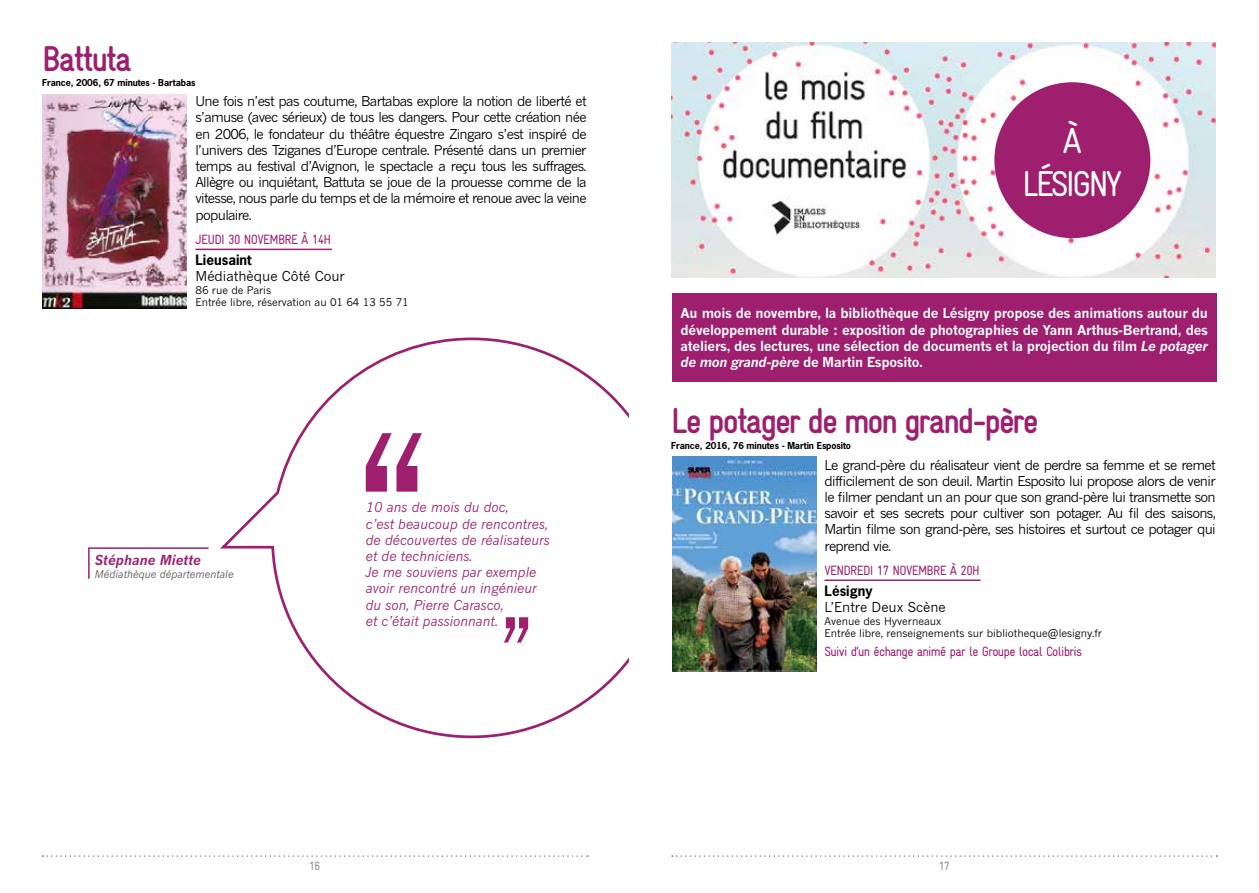
<style>
.page{position:relative;width:1259px;height:893px;background:#fff}
.page>*{position:absolute;margin:0;border:0;box-sizing:border-box;transform-origin:0 0}
.t1{font:700 36px "Gravur Condensed";letter-spacing:-.06em;color:#9d1f6d}
.t2{font:36px/43.2px "Gravur Condensed";letter-spacing:-.09em;color:#fff;text-align:center}
.t3{font:13.5px/16.2px "News Gothic";letter-spacing:-.05em;color:#000;text-align:justify}
.t4{font:700 13.5px/16.2px "News Gothic";letter-spacing:-.02em;color:#fff;text-align:justify}
.t5{font:italic 13.5px/16.2px "News Gothic";color:#9d1f6d}
.t6{font:13.5px "Gravur Condensed";letter-spacing:-.05em;color:#9d1f6d}
.t7{font:13.5px "News Gothic";color:#000}
.t8{font:700 13.5px "News Gothic";color:#000}
.t9{font:italic 700 13.5px "News Gothic";color:#9d1f6d}
.t10{font:12px "Gravur Condensed";color:#878787}
.t11{font:10.5px/12.6px "News Gothic";color:#000}
.t12{font:italic 10.5px "News Gothic";color:#575756}
.t13{font:700 9px "News Gothic";letter-spacing:-.01em;color:#000}
.s1{font-style:italic}
</style>
<div class="page">
<svg style="left:43px;top:855px;width:545px;height:2px"></svg>
<svg style="left:672px;top:855px;width:545px;height:2px"></svg>
<svg style="left:220px;top:337px;width:409px;height:402px"></svg>
<svg style="left:366px;top:433px;width:56px;height:59px"></svg>
<svg style="left:504px;top:617px;width:24px;height:25px"></svg>
<svg style="left:88px;top:547px;width:121px;height:32px"></svg>
<hr style="left:195px;top:249px;width:137px;height:1px;background:#9d1f6d">
<img style="left:43px;top:95px;width:144px;height:214px">
<div style="left:672px;top:293px;width:544px;height:89px;background:#9d1f6d"></div>
<hr style="left:824px;top:579px;width:156px;height:2px;background:#9d1f6d">
<img style="left:672px;top:457px;width:144px;height:214px">
<img style="left:671px;top:43px;width:544px;height:234px">
<div style="left:994px;top:82px;width:156px;height:156px;background:#9d1f6d;border-radius:50%"></div>
<h1 class="t1" style="left:42px;top:38px;width:91px">Battuta</h1>
<p class="t13" style="left:42px;top:76px;width:155px">France, 2006, 67 minutes - Bartabas</p>
<p class="t3" style="left:195px;top:93px;width:393px">Une fois n’est pas coutume, Bartabas explore la notion de liberté et s’amuse (avec sérieux) de tous les dangers. Pour cette création née en 2006, le fondateur du théâtre équestre Zingaro s’est inspiré de l’univers des Tziganes d’Europe centrale. Présenté dans un premier temps au festival d’Avignon, le spectacle a reçu tous les suffrages.<br>Allègre ou inquiétant, Battuta se joue de la prouesse comme de la vitesse, nous parle du temps et de la mémoire et renoue avec la veine populaire.</p>
<p class="t6" style="left:195px;top:232px;width:137px">JEUDI 30 NOVEMBRE À 14H</p>
<p class="t8" style="left:195px;top:251px;width:58px">Lieusaint</p>
<p class="t7" style="left:195px;top:268px;width:151px">Médiathèque Côté Cour</p>
<p class="t11" style="left:195px;top:283px;width:215px">86 rue de Paris<br>Entrée libre, réservation au 01 64 13 55 71</p>
<p class="t9" style="left:95px;top:552px;width:108px">Stéphane Miette</p>
<p class="t12" style="left:95px;top:568px;width:140px">Médiathèque départementale</p>
<p class="t5" style="left:366px;top:499px;width:185px">10 ans de mois du doc,<br>c’est beaucoup de rencontres, de découvertes de réalisateurs et de techniciens.<br>Je me souviens par exemple avoir rencontré un ingénieur du son, Pierre Carasco,<br>et c’était passionnant.</p>
<h1 class="t2" style="left:1022px;top:119px;width:102px">À<br>LÉSIGNY</h1>
<p class="t4" style="left:680px;top:305px;width:529px">Au mois de novembre, la bibliothèque de Lésigny propose des animations autour du développement durable : exposition de photographies de Yann Arthus-Bertrand, des ateliers, des lectures, une sélection de documents et la projection du film <span class="s1">Le potager de mon grand-père</span> de Martin Esposito.</p>
<h1 class="t1" style="left:671px;top:401px;width:369px">Le potager de mon grand-père</h1>
<p class="t13" style="left:671px;top:440px;width:181px">France, 2016, 76 minutes - Martin Esposito</p>
<p class="t3" style="left:824px;top:456px;width:393px">Le grand-père du réalisateur vient de perdre sa femme et se remet difficilement de son deuil. Martin Esposito lui propose alors de venir le filmer pendant un an pour que son grand-père lui transmette son savoir et ses secrets pour cultiver son potager. Au fil des saisons, Martin filme son grand-père, ses histoires et surtout ce potager qui reprend vie.</p>
<p class="t6" style="left:824px;top:563px;width:157px">VENDREDI 17 NOVEMBRE À 20H</p>
<p class="t8" style="left:824px;top:582px;width:50px">Lésigny</p>
<p class="t7" style="left:824px;top:599px;width:123px">L’Entre Deux Scène</p>
<p class="t11" style="left:824px;top:614px;width:279px">Avenue des Hyverneaux<br>Entrée libre, renseignements sur bibliotheque@lesigny.fr</p>
<p class="t6" style="left:824px;top:644px;width:259px">Suivi d’un échange animé par le Groupe local Colibris</p>
<p class="t10" style="left:309px;top:859px;width:13px">16</p>
<p class="t10" style="left:938px;top:859px;width:13px">17</p>
</div>
